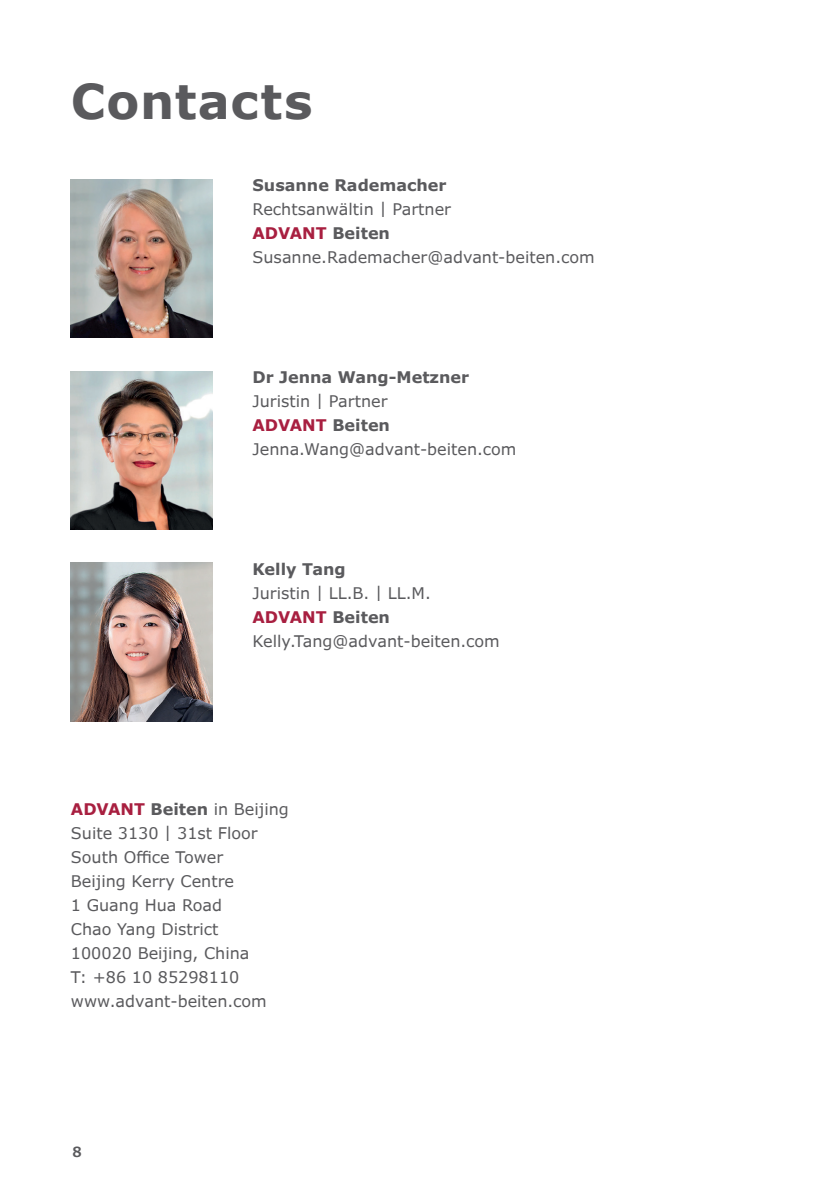
<style>
.page{position:relative;width:840px;height:1191px;background:#fff}
.page>*{position:absolute;margin:0;border:0;box-sizing:border-box;transform-origin:0 0}
.H2_Verdana_24pt_norm{font:700 48px "Verdana Pro";letter-spacing:.02em;color:#5a5a5d}
.Fließtext_Verdana_8p{font:16px/24px "Verdana Pro";color:#5a5a5d}
.Autor{font:700 16px "Verdana Pro";color:#5a5a5d}
.t1{font:600 14px "Verdana Pro";color:#5a5a5d}
.s1{font-weight:700;color:#a81f40}
.s2{font-weight:700}
</style>
<div class="page">
<img style="left:71px;top:179px;width:142px;height:159px">
<img style="left:71px;top:371px;width:142px;height:159px">
<img style="left:71px;top:563px;width:142px;height:158px">
<p class="H2_Verdana_24pt_norm" style="left:71px;top:70px;width:243px">Contacts</p>
<p class="Autor" style="left:252px;top:174px;width:195px">Susanne Rademacher</p>
<p class="Fließtext_Verdana_8p" style="left:252px;top:197px;width:343px">Rechtsanwältin | Partner<br><span class="s1">ADVANT</span> <span class="s2">Beiten<br></span>Susanne.Rademacher@advant-beiten.com</p>
<p class="Autor" style="left:252px;top:366px;width:218px">Dr Jenna Wang-Metzner</p>
<p class="Fließtext_Verdana_8p" style="left:252px;top:389px;width:265px">Juristin | Partner<br><span class="s1">ADVANT</span> <span class="s2">Beiten<br></span>Jenna.Wang@advant-beiten.com</p>
<p class="Autor" style="left:252px;top:558px;width:94px">Kelly Tang</p>
<p class="Fließtext_Verdana_8p" style="left:252px;top:581px;width:248px">Juristin | LL.B. | LL.M.<br><span class="s1">ADVANT</span> <span class="s2">Beiten<br></span>Kelly.Tang@advant-beiten.com</p>
<p class="Fließtext_Verdana_8p" style="left:71px;top:797px;width:219px"><span class="s1">ADVANT</span> <span class="s2">Beiten</span> in Beijing<br>Suite 3130 | 31st Floor<br>South Office Tower<br>Beijing Kerry Centre<br>1 Guang Hua Road<br>Chao Yang District<br>100020 Beijing, China<br>T: +86 10 85298110 www.advant-beiten.com</p>
<p class="t1" style="left:72px;top:1142px;width:11px">8</p>
</div>
